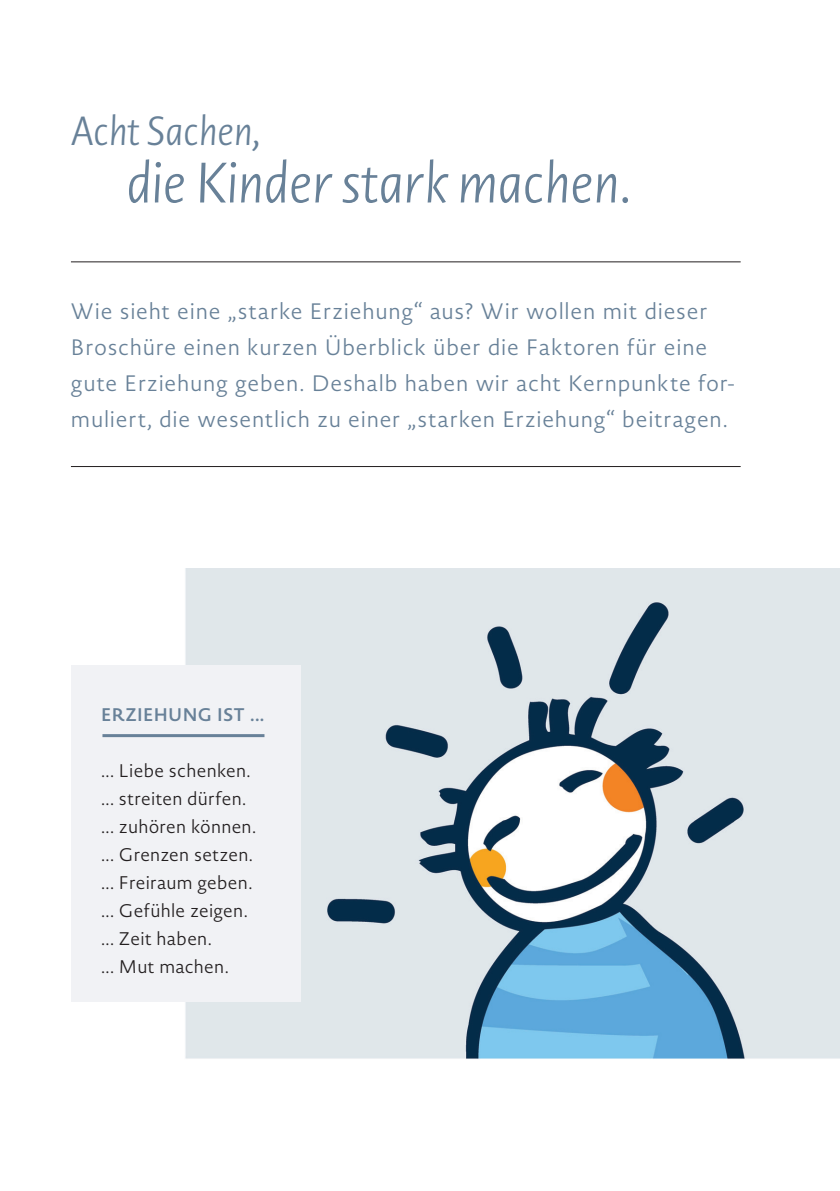
<style>
.page{position:relative;width:840px;height:1191px;background:#fff}
.page>*{position:absolute;margin:0;border:0;box-sizing:border-box;transform-origin:0 0}
.t1{font:italic 300 56px "Novel Sans Pro";letter-spacing:-.015em;color:#688198}
.t2{font:italic 300 40px "Novel Sans Pro";letter-spacing:-.015em;color:#688198}
.t3{font:300 22px/36px "Novel Sans Pro";letter-spacing:.035em;color:#688198}
.t4{font:300 18px "Novel Sans Pro";letter-spacing:.01em;color:#231f20}
.t5{font:600 18px "Novel Sans Pro";letter-spacing:.015em;color:#688198}
</style>
<div class="page">
<img style="left:185px;top:568px;width:654px;height:491px">
<hr style="left:71px;top:261px;width:669px;height:1px;background:#231f20">
<hr style="left:71px;top:466px;width:669px;height:1px;background:#231f20">
<div style="left:71px;top:665px;width:229px;height:336px;background:#f1f2f5"></div>
<hr style="left:102px;top:734px;width:162px;height:3px;background:#688198">
<h2 class="t2" style="left:70px;top:103px;width:192px">Acht Sachen,</h2>
<h2 class="t1" style="left:126px;top:145px;width:506px">die Kinder stark machen.</h2>
<p class="t3" style="left:71px;top:292px;width:664px">Wie sieht eine „starke Erziehung“ aus? Wir wollen mit dieser Broschüre einen kurzen Überblick über die Faktoren für eine gute Erziehung geben. Deshalb haben wir acht Kernpunkte for&shy;muliert, die wesentlich zu einer „starken Erziehung“ beitragen.</p>
<h3 class="t5" style="left:101px;top:701px;width:165px">ERZIEHUNG IST ...</h3>
<p class="t4" style="left:101px;top:758px;width:151px">... Liebe schenken.</p>
<p class="t4" style="left:101px;top:786px;width:147px">... streiten dürfen.</p>
<p class="t4" style="left:101px;top:814px;width:157px">... zuhören können.</p>
<p class="t4" style="left:101px;top:842px;width:153px">... Grenzen setzen.</p>
<p class="t4" style="left:101px;top:870px;width:153px">... Freiraum geben.</p>
<p class="t4" style="left:101px;top:898px;width:148px">... Gefühle zeigen.</p>
<p class="t4" style="left:101px;top:926px;width:112px">... Zeit haben.</p>
<p class="t4" style="left:101px;top:954px;width:129px">... Mut machen.</p>
</div>
